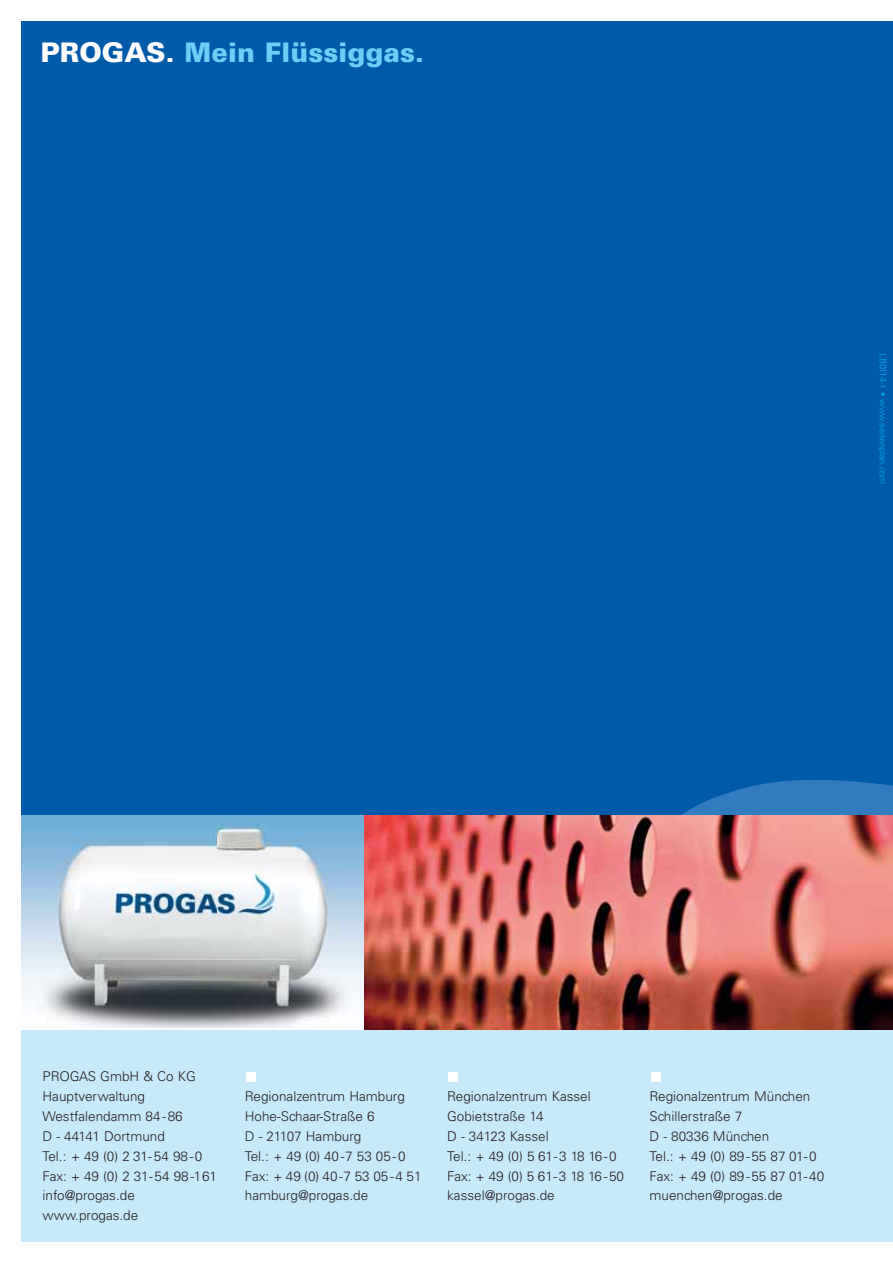
<style>
.page{position:relative;width:893px;height:1263px;background:#fff}
.page>*{position:absolute;margin:0;border:0;box-sizing:border-box;transform-origin:0 0}
.t1{font:900 27px "Univers";color:#6dcff6}
.t2{font:300 13.5px/19.8px "Univers";color:#231f20}
.t3{font:300 9px "Univers";color:#00aeef}
.s1{color:#fff}
</style>
<div class="page">
<div style="left:21px;top:21px;width:872px;height:804px;background:#005aaa"></div>
<div style="left:21px;top:1023px;width:872px;height:219px;background:#c7eafb"></div>
<div style="left:449px;top:1072px;width:9px;height:9px;background:#fff"></div>
<div style="left:651px;top:1072px;width:10px;height:9px;background:#fff"></div>
<svg style="left:629px;top:780px;width:264px;height:36px"></svg>
<div style="left:246px;top:1072px;width:10px;height:9px;background:#fff"></div>
<img style="left:21px;top:816px;width:344px;height:213px">
<img style="left:365px;top:816px;width:528px;height:213px">
<h1 class="t1" style="left:40px;top:42px;width:385px"><span class="s1">PROGAS.</span> Mein Flüssiggas.</h1>
<p class="t3" style="left:886px;top:353px;width:133px;rotate:90deg">LB0114-1 • www.seitenplan.com</p>
<p class="t2" style="left:43px;top:1068px;width:176px">PROGAS GmbH &amp; Co KG<br>Hauptverwaltung<br>Westfalendamm 84-86<br>D - 44141 Dortmund<br>Tel.: + 49 (0) 2 31-54 98-0<br>Fax: + 49 (0) 2 31-54 98-161 info@progas.de www.progas.de</p>
<p class="t2" style="left:245px;top:1088px;width:178px">Regionalzentrum Hamburg<br>Hohe-Schaar-Straße 6<br>D - 21107 Hamburg<br>Tel.: + 49 (0) 40-7 53 05-0<br>Fax: + 49 (0) 40-7 53 05-4 51 hamburg@progas.de</p>
<p class="t2" style="left:447px;top:1088px;width:178px">Regionalzentrum Kassel<br>Gobietstraße 14<br>D - 34123 Kassel<br>Tel.: + 49 (0) 5 61-3 18 16-0<br>Fax: + 49 (0) 5 61-3 18 16-50 kassel@progas.de</p>
<p class="t2" style="left:649px;top:1088px;width:176px">Regionalzentrum München<br>Schillerstraße 7<br>D - 80336 München<br>Tel.: + 49 (0) 89-55 87 01-0<br>Fax: + 49 (0) 89-55 87 01-40 muenchen@progas.de</p>
</div>
